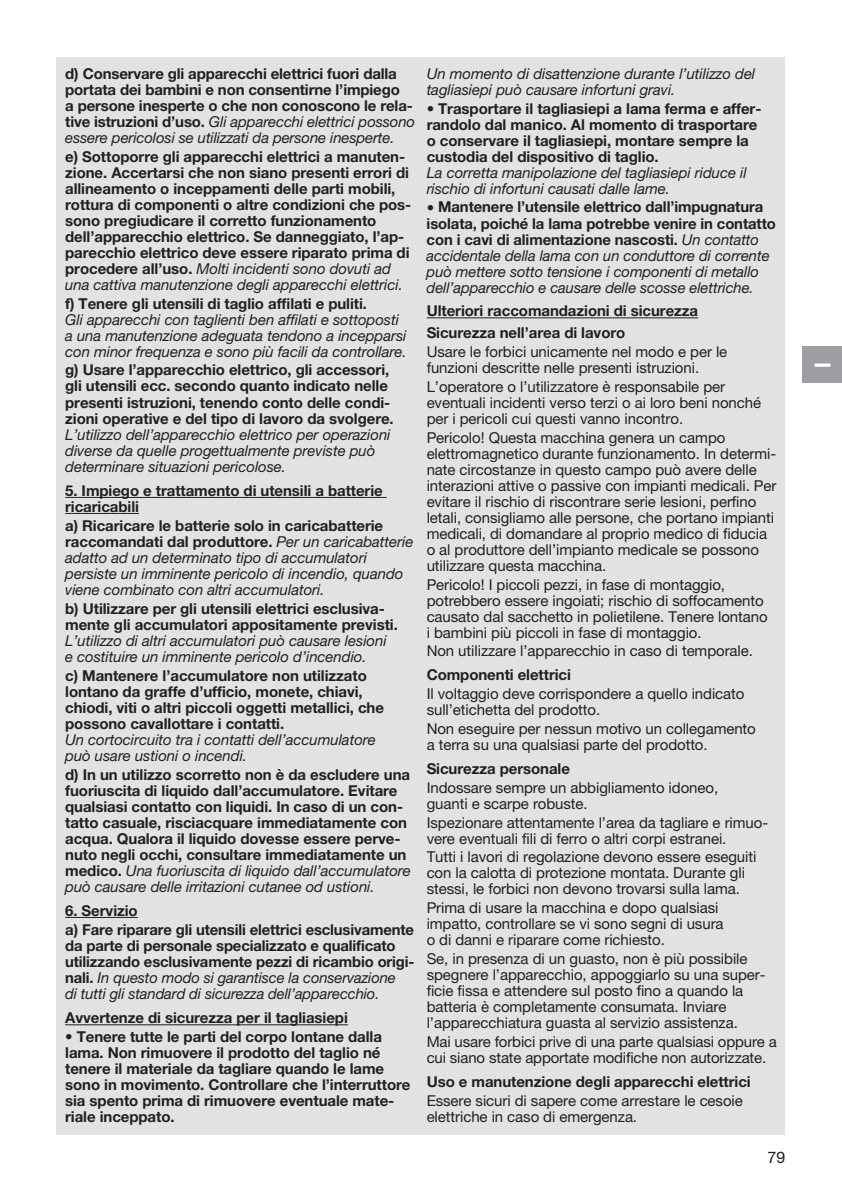
<style>
.page{position:relative;width:842px;height:1191px;background:#fff}
.page>*{position:absolute;margin:0;border:0;box-sizing:border-box;transform-origin:0 0}
.t1{font:22px "GARDENA Pro Bo Cond";color:#fff}
.t2{font:16px "GARDENA Pro";color:#231f20}
.t3{font:700 15px/16px "GARDENA Pro";letter-spacing:-.005em;color:#231f20}
.t4{font:15px/16px "GARDENA Pro";letter-spacing:-.005em;color:#231f20}
.t5{font:italic 15px/16px "GARDENA Pro";letter-spacing:-.005em;color:#231f20}
.s1{font-weight:400;font-style:italic}
.s2{font-weight:700;font-style:normal}
</style>
<div class="page">
<div style="left:802px;top:346px;width:40px;height:37px;background:#9d9fa2"></div>
<div style="left:57px;top:57px;width:728px;height:1077px;background:#e1e2e4"></div>
<hr style="left:65px;top:497px;width:322px;height:1px;background:#231f20">
<hr style="left:65px;top:513px;width:74px;height:1px;background:#231f20">
<hr style="left:65px;top:917px;width:73px;height:1px;background:#231f20">
<hr style="left:65px;top:1024px;width:283px;height:1px;background:#231f20">
<hr style="left:427px;top:317px;width:271px;height:1px;background:#231f20">
<p class="t3" style="left:65px;top:65px;width:351px">d) Conservare gli apparecchi elettrici fuori dalla portata dei bambini e non consentirne l’impiego<br>a persone inesperte o che non conoscono le rela&shy;tive istruzioni d’uso. <span class="s1">Gli apparecchi elettrici possono essere pericolosi se utilizzati da persone inesperte.</span></p>
<p class="t3" style="left:65px;top:148px;width:348px">e) Sottoporre gli apparecchi elettrici a manuten&shy;zione. Accertarsi che non siano presenti errori di allineamento o inceppamenti delle parti mobili, rottura di componenti o altre condizioni che pos&shy;sono pregiudicare il corretto funzionamento dell’apparecchio elettrico. Se danneggiato, l’ap&shy;parecchio elettrico deve essere riparato prima di procedere all’uso. <span class="s1">Molti incidenti sono dovuti ad una cattiva manutenzione degli apparecchi elettrici.</span></p>
<p class="t3" style="left:65px;top:295px;width:303px">f) Tenere gli utensili di taglio affilati e puliti.</p>
<p class="t5" style="left:65px;top:311px;width:343px">Gli apparecchi con taglienti ben affilati e sottoposti a una manutenzione adeguata tendono a incepparsi con minor frequenza e sono più facili da controllare.</p>
<p class="t3" style="left:65px;top:362px;width:330px">g) Usare l’apparecchio elettrico, gli accessori, gli utensili ecc. secondo quanto indicato nelle presenti istruzioni, tenendo conto delle condi&shy;zioni operative e del tipo di lavoro da svolgere.</p>
<p class="t5" style="left:65px;top:426px;width:327px">L’utilizzo dell’apparecchio elettrico per operazioni diverse da quelle progettualmente previste può determinare situazioni pericolose.</p>
<p class="t3" style="left:65px;top:482px;width:319px">5. Impiego e trattamento di utensili a batterie ricaricabili</p>
<p class="t5" style="left:65px;top:517px;width:350px"><span class="s2">a) Ricaricare le batterie solo in caricabatterie raccomandati dal produttore.</span> Per un caricabatterie adatto ad un determinato tipo di accumulatori persiste un imminente pericolo di incendio, quando viene combinato con altri accumulatori.</p>
<p class="t3" style="left:65px;top:600px;width:334px">b) Utilizzare per gli utensili elettrici esclusiva&shy;mente gli accumulatori appositamente previsti.</p>
<p class="t5" style="left:65px;top:632px;width:323px">L’utilizzo di altri accumulatori può causare lesioni e costituire un imminente pericolo d’incendio.</p>
<p class="t3" style="left:65px;top:667px;width:320px">c) Mantenere l’accumulatore non utilizzato lontano da graffe d’ufficio, monete, chiavi, chiodi, viti o altri piccoli oggetti metallici, che possono cavallottare i contatti.</p>
<p class="t5" style="left:65px;top:731px;width:312px">Un cortocircuito tra i contatti dell’accumulatore può usare ustioni o incendi.</p>
<p class="t3" style="left:65px;top:766px;width:347px">d) In un utilizzo scorretto non è da escludere una fuoriuscita di liquido dall’accumulatore. Evitare qualsiasi contatto con liquidi. In caso di un con&shy;tatto casuale, risciacquare immediatamente con acqua. Qualora il liquido dovesse essere perve&shy;nuto negli occhi, consultare immediatamente un medico. <span class="s1">Una fuoriuscita di liquido dall’accumulatore può causare delle irritazioni cutanee od ustioni.</span></p>
<p class="t3" style="left:65px;top:901px;width:350px;line-height:18.6px">6. Servizio<br>a) Fare riparare gli utensili elettrici esclusivamente</p>
<p class="t3" style="left:65px;top:937px;width:351px">da parte di personale specializzato e qualificato utilizzando esclusivamente pezzi di ricambio origi&shy;nali. <span class="s1">In questo modo si garantisce la conservazione<br>di tutti gli standard di sicurezza dell’apparecchio.</span></p>
<p class="t3" style="left:65px;top:1009px;width:284px">Avvertenze di sicurezza per il tagliasiepi</p>
<p class="t3" style="left:65px;top:1028px;width:347px">• Tenere tutte le parti del corpo lontane dalla lama. Non rimuovere il prodotto del taglio né tenere il materiale da tagliare quando le lame sono in movimento. Controllare che l’interruttore sia spento prima di rimuovere eventuale mate&shy;riale inceppato.</p>
<p class="t5" style="left:427px;top:65px;width:330px">Un momento di disattenzione durante l’utilizzo del tagliasiepi può causare infortuni gravi.</p>
<p class="t3" style="left:427px;top:100px;width:336px">• Trasportare il tagliasiepi a lama ferma e affer&shy;randolo dal manico. Al momento di trasportare o conservare il tagliasiepi, montare sempre la custodia del dispositivo di taglio.</p>
<p class="t5" style="left:427px;top:164px;width:322px">La corretta manipolazione del tagliasiepi riduce il rischio di infortuni causati dalle lame.</p>
<p class="t5" style="left:427px;top:199px;width:351px"><span class="s2">• Mantenere l’utensile elettrico dall’impugnatura isolata, poiché la lama potrebbe venire in contatto con i cavi di alimentazione nascosti.</span> Un contatto accidentale della lama con un conduttore di corrente può mettere sotto tensione i componenti di metallo dell’apparecchio e causare delle scosse elettriche.</p>
<p class="t3" style="left:427px;top:300px;width:273px;line-height:21.6px">Ulteriori raccomandazioni di sicurezza<br>Sicurezza nell’area di lavoro</p>
<p class="t4" style="left:427px;top:343px;width:302px">Usare le forbici unicamente nel modo e per le funzioni descritte nelle presenti istruzioni.</p>
<p class="t4" style="left:427px;top:378px;width:336px">L’operatore o l’utilizzatore è responsabile per eventuali incidenti verso terzi o ai loro beni nonché per i pericoli cui questi vanno incontro.</p>
<p class="t4" style="left:427px;top:429px;width:351px">Pericolo! Questa macchina genera un campo elettromagnetico durante funzionamento. In determi&shy;nate circostanze in questo campo può avere delle interazioni attive o passive con impianti medicali. Per evitare il rischio di riscontrare serie lesioni, perfino letali, consigliamo alle persone, che portano impianti medicali, di domandare al proprio medico di fiducia o al produttore dell’impianto medicale se possono utilizzare questa macchina.</p>
<p class="t4" style="left:427px;top:576px;width:342px">Pericolo! I piccoli pezzi, in fase di montaggio, potrebbero essere ingoiati; rischio di soffocamento causato dal sacchetto in polietilene. Tenere lontano i bambini più piccoli in fase di montaggio.</p>
<p class="t4" style="left:427px;top:643px;width:328px">Non utilizzare l’apparecchio in caso di temporale.</p>
<p class="t3" style="left:427px;top:666px;width:146px">Componenti elettrici</p>
<p class="t4" style="left:427px;top:685px;width:319px">Il voltaggio deve corrispondere a quello indicato sull’etichetta del prodotto.</p>
<p class="t4" style="left:427px;top:720px;width:331px">Non eseguire per nessun motivo un collegamento a terra su una qualsiasi parte del prodotto.</p>
<p class="t3" style="left:427px;top:760px;width:145px">Sicurezza personale</p>
<p class="t4" style="left:427px;top:779px;width:293px">Indossare sempre un abbigliamento idoneo, guanti e scarpe robuste.</p>
<p class="t4" style="left:427px;top:814px;width:343px">Ispezionare attentamente l’area da tagliare e rimuo&shy;vere eventuali fili di ferro o altri corpi estranei.</p>
<p class="t4" style="left:427px;top:849px;width:331px">Tutti i lavori di regolazione devono essere eseguiti con la calotta di protezione montata. Durante gli stessi, le forbici non devono trovarsi sulla lama.</p>
<p class="t4" style="left:427px;top:899px;width:298px">Prima di usare la macchina e dopo qualsiasi impatto, controllare se vi sono segni di usura o di danni e riparare come richiesto.</p>
<p class="t4" style="left:427px;top:950px;width:339px">Se, in presenza di un guasto, non è più possibile spegnere l’apparecchio, appoggiarlo su una super&shy;ficie fissa e attendere sul posto fino a quando la batteria è completamente consumata. Inviare l’apparecchiatura guasta al servizio assistenza.</p>
<p class="t4" style="left:427px;top:1033px;width:352px">Mai usare forbici prive di una parte qualsiasi oppure a cui siano state apportate modifiche non autorizzate.</p>
<p class="t3" style="left:427px;top:1073px;width:326px">Uso e manutenzione degli apparecchi elettrici</p>
<p class="t4" style="left:427px;top:1092px;width:318px">Essere sicuri di sapere come arrestare le cesoie elettriche in caso di emergenza.</p>
<p class="t2" style="left:767px;top:1147px;width:19px">79</p>
<h1 class="t1" style="left:809px;top:367px;width:7px;rotate:-90deg">I</h1>
</div>
